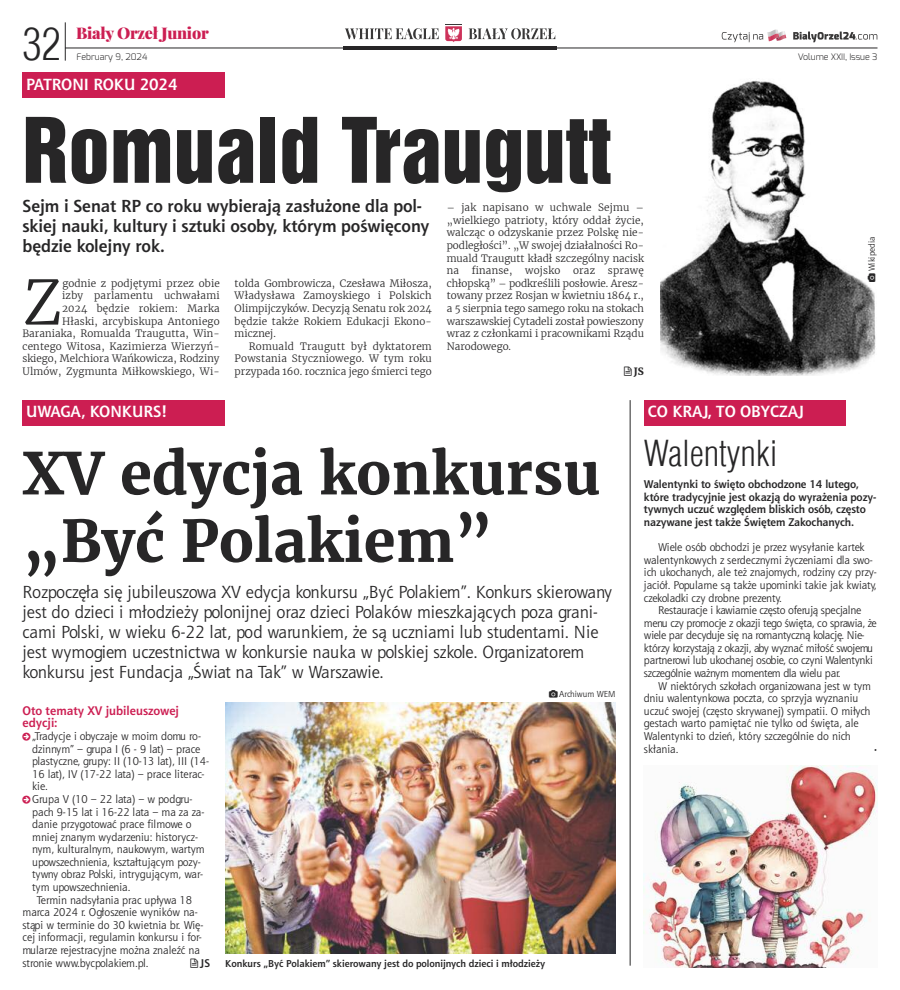
<style>
.page{position:relative;width:900px;height:990px;background:#fff}
.page>*{position:absolute;margin:0;border:0;box-sizing:border-box;transform-origin:0 0}
.t1{font:82.5px "Switzerland Inserat";color:#272627}
.t2{font:300 60.75px "Merriweather";color:#272627}
.t3{font:700 57.5px/67.5px "Merriweather";color:#272627}
.t4{font:300 43.62px "Switzerland Cond";color:#272627}
.t5{font:300 35px "Switzerland Cond";color:#272627}
.t6{font:17.5px/20px "Aerton EFN";color:#272627}
.t7{font:700 17.5px/20px "Aerton EFN";color:#272627}
.t8{font:700 16.25px "Aerton EFN";color:#fff}
.t9{font:900 15.62px "Playfair Display";letter-spacing:-.015em;color:#cc1e52}
.t10{font:700 12.5px/12.6px "Aerton EFN";color:#cc1e52}
.t11{font:11.25px/12.6px "Aerton EFN";color:#272627}
.t12{font:11.25px/12.6px "Aerton EFN";letter-spacing:-.02em;color:#272627}
.t13{font:700 11.25px/12.6px "Aerton EFN";letter-spacing:-.005em;color:#272627}
.t14{font:300 10px/12.6px "Merriweather";letter-spacing:.01em;color:#272627;text-align:justify}
.t15{font:700 10px "Aerton EFN";color:#272627}
.t16{font:700 10px "Merriweather";color:#272627}
.t17{font:300 9px "Exo";color:#272627}
.t18{font:8.75px "Aerton EFN";color:#272627}
.t19{font:8.75px "Merriweather";color:#272627}
</style>
<div class="page">
<img style="left:660px;top:80px;width:216px;height:295px">
<img style="left:644px;top:765px;width:234px;height:202px">
<div style="left:644px;top:400px;width:202px;height:25px;background:#cc1e52"></div>
<div style="left:23px;top:73px;width:202px;height:25px;background:#cc1e52"></div>
<hr style="left:630px;top:400px;width:1px;height:566px;background:#272627">
<div style="left:23px;top:400px;width:202px;height:25px;background:#cc1e52"></div>
<img style="left:225px;top:703px;width:391px;height:251px">
<hr style="left:343px;top:47px;width:214px;height:3px;background:#272627">
<hr style="left:65px;top:48px;width:813px;height:1px;background:#272627">
<hr style="left:65px;top:22px;width:1px;height:39px;background:#272627">
<svg style="left:722px;top:30px;width:64px;height:12px"></svg>
<svg style="left:793px;top:32px;width:84px;height:10px"></svg>
<svg style="left:345px;top:28px;width:94px;height:11px"></svg>
<svg style="left:469px;top:28px;width:86px;height:11px"></svg>
<svg style="left:445px;top:24px;width:17px;height:18px"></svg>
<svg style="left:868px;top:273px;width:7px;height:9px"></svg>
<h3 class="t4" style="left:22px;top:19px;width:40px">32</h3>
<h3 class="t9" style="left:76px;top:25px;width:134px">Biały Orzeł Junior</h3>
<p class="t17" style="left:77px;top:51px;width:72px">February 9, 2024</p>
<p class="t17" style="left:798px;top:51px;width:81px">Volume XXII, Issue 3</p>
<h3 class="t8" style="left:26px;top:78px;width:153px">PATRONI ROKU 2024</h3>
<h1 class="t1" style="left:22px;top:99px;width:590px">Romuald Traugutt</h1>
<h3 class="t7" style="left:22px;top:197px;width:408px">Sejm i Senat RP co roku wybierają zasłużone dla pol&shy;skiej nauki, kultury i sztuki osoby, którym poświęcony będzie kolejny rok.</h3>
<p class="t14" style="left:22px;top:277px;width:199px;text-align:right">godnie z podjętymi przez obie<br>izby parlamentu uchwałami<br>2024 będzie rokiem: Marka<br>Hłaski, arcybiskupa Antoniego Baraniaka, Romualda Traugutta, Win&shy;centego Witosa, Kazimierza Wierzyń&shy;skiego, Melchiora Wańkowicza, Rodziny Ulmów, Zygmunta Miłkowskiego, Wi-</p>
<p class="t14" style="left:235px;top:277px;width:199px">tolda Gombrowicza, Czesława Miłosza, Władysława Zamoyskiego i Polskich Olimpijczyków. Decyzją Senatu rok 2024 będzie także Rokiem Edukacji Ekono&shy;micznej.</p>
<h2 class="t2" style="left:22px;top:265px;width:41px">Z</h2>
<p class="t14" style="left:235px;top:340px;width:199px;text-indent:14px">Romuald Traugutt był dyktatorem Powstania Styczniowego. W tym roku przypada 160. rocznica jego śmierci tego</p>
<h3 class="t8" style="left:26px;top:405px;width:142px">UWAGA, KONKURS!</h3>
<p class="t14" style="left:447px;top:201px;width:199px">– jak napisano w uchwale Sejmu – „wielkiego patrioty, który oddał życie, walcząc o odzyskanie przez Polskę nie&shy;podległości”. „W swojej działalności Ro&shy;muald Traugutt kładł szczególny nacisk na</p>
<p class="t14" style="left:472px;top:264px;width:42px">finanse,</p>
<p class="t14" style="left:525px;top:264px;width:37px">wojsko</p>
<p class="t14" style="left:573px;top:264px;width:24px">oraz</p>
<p class="t14" style="left:447px;top:264px;width:199px;text-indent:161px">sprawę chłopską” – podkreślili posłowie. Aresz&shy;towany przez Rosjan w kwietniu 1864 r., a 5 sierpnia tego samego roku na stokach warszawskiej Cytadeli został powieszony wraz z członkami i pracownikami Rządu Narodowego.</p>
<p class="t16" style="left:634px;top:365px;width:12px">Js</p>
<h3 class="t8" style="left:648px;top:405px;width:158px">CO KRAJ, TO OBYCZAJ</h3>
<p class="t18" style="left:868px;top:271px;width:36px;rotate:-90deg">Wikipedia</p>
<h3 class="t3" style="left:22px;top:440px;width:579px">Xv edycja konkursu „Być polakiem”</h3>
<p class="t6" style="left:22px;top:584px;width:591px">Rozpoczęła się jubileuszowa XV edycja konkursu „Być Polakiem”. Konkurs skierowany jest do dzieci i młodzieży polonijnej oraz dzieci Polaków mieszkających poza grani&shy;cami Polski, w wieku 6-22 lat, pod warunkiem, że są uczniami lub studentami. Nie jest wymogiem uczestnictwa w konkursie nauka w polskiej szkole. Organizatorem konkursu jest Fundacja „Świat na Tak” w Warszawie.</p>
<p class="t10" style="left:22px;top:705px;width:158px">Oto tematy XV jubileuszowej edycji:</p>
<p class="t11" style="left:32px;top:731px;width:170px">„Tradycje i obyczaje w moim domu ro-</p>
<p class="t11" style="left:32px;top:743px;width:170px">dzinnym” – grupa I (6 - 9 lat) – prace</p>
<p class="t11" style="left:32px;top:756px;width:178px">plastyczne, grupy: II (10-13 lat), III (14-</p>
<p class="t11" style="left:32px;top:768px;width:174px">16 lat), IV (17-22 lata) – prace literac-</p>
<p class="t11" style="left:32px;top:781px;width:17px">kie.</p>
<p class="t11" style="left:32px;top:794px;width:162px">Grupa V (10 – 22 lata) – w podgru-</p>
<p class="t11" style="left:32px;top:806px;width:174px">pach 9-15 lat i 16-22 lata – ma za za-</p>
<p class="t11" style="left:32px;top:819px;width:161px">danie przygotować prace filmowe o</p>
<p class="t11" style="left:32px;top:831px;width:167px">mniej znanym wydarzeniu: historycz-</p>
<p class="t11" style="left:32px;top:844px;width:174px">nym, kulturalnym, naukowym, wartym</p>
<p class="t11" style="left:32px;top:857px;width:170px">upowszechnienia, kształtującym pozy-</p>
<p class="t11" style="left:32px;top:869px;width:173px">tywny obraz Polski, intrygującym, war-</p>
<p class="t11" style="left:32px;top:882px;width:100px">tym upowszechnienia.</p>
<p class="t11" style="left:37px;top:894px;width:157px">Termin nadsyłania prac upływa 18</p>
<p class="t11" style="left:23px;top:907px;width:177px">marca 2024 r. Ogłoszenie wyników na-</p>
<p class="t11" style="left:22px;top:919px;width:183px">stąpi w terminie do 30 kwietnia br. Wię-</p>
<p class="t11" style="left:22px;top:932px;width:181px">cej informacji, regulamin konkursu i for-</p>
<p class="t11" style="left:22px;top:945px;width:179px">mularze rejestracyjne można znaleźć na</p>
<p class="t11" style="left:22px;top:957px;width:128px">stronie www.bycpolakiem.pl.</p>
<p class="t13" style="left:200px;top:957px;width:11px">JS</p>
<p class="t18" style="left:559px;top:691px;width:58px">Archiwum WEM</p>
<p class="t15" style="left:225px;top:959px;width:321px">Konkurs „Być Polakiem” skierowany jest do polonijnych dzieci i młodzieży</p>
<h3 class="t5" style="left:644px;top:433px;width:135px">Walentynki</h3>
<p class="t13" style="left:644px;top:479px;width:234px">Walentynki to święto obchodzone 14 lutego, które tradycyjnie jest okazją do wyrażenia pozy&shy;tywnych uczuć względem bliskich osób, często nazywane jest także Świętem Zakochanych.</p>
<p class="t11" style="left:644px;top:542px;width:235px;text-indent:14px">Wiele osób obchodzi je przez wysyłanie kartek walentynkowych z serdecznymi życzeniami dla swo&shy;ich ukochanych, ale też znajomych, rodziny czy przy&shy;jaciół. Popularne są także upominki takie jak kwiaty, czekoladki czy drobne prezenty.</p>
<p class="t12" style="left:644px;top:605px;width:234px;text-indent:14px">Restauracje i kawiarnie często oferują specjalne menu czy promocje z okazji tego święta, co sprawia, że wiele par decyduje się na romantyczną kolację. Nie&shy;którzy korzystają z okazji, aby wyznać miłość swojemu partnerowi lub ukochanej osobie, co czyni Walentynki szczególnie ważnym momentem dla wielu par.</p>
<p class="t11" style="left:644px;top:680px;width:229px;text-indent:14px">W niektórych szkołach organizowana jest w tym dniu walentynkowa poczta, co sprzyja wyznaniu uczuć swojej (często skrywanej) sympatii. O miłych gestach warto pamiętać nie tylko od święta, ale Walentynki to dzień, który szczególnie do nich skłania.</p>
<p class="t19" style="left:874px;top:744px;width:5px">•</p>
</div>
